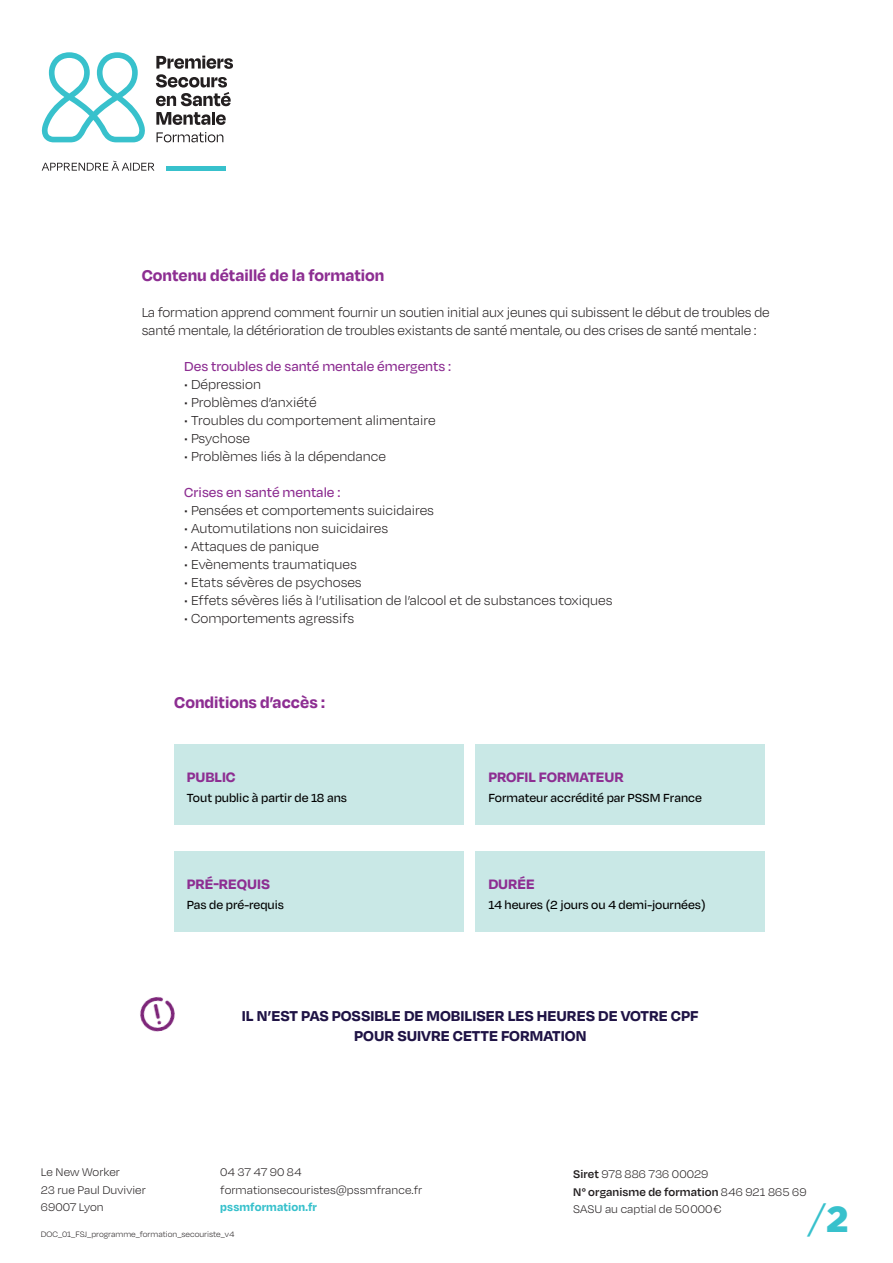
<style>
.page{position:relative;width:893px;height:1263px;background:#fff}
.page>*{position:absolute;margin:0;border:0;box-sizing:border-box;transform-origin:0 0}
.t1{font:36px "Gotham";color:#38c1cc}
.t2{font:700 18px "Degular";color:#8d2e92}
.t3{font:700 16.5px/19.8px "Degular";color:#1f1345;text-align:center}
.t4{font:700 15.75px "Degular";color:#8d2e92}
.t5{font:300 15px/18px "Degular";color:#231f20}
.t6{font:500 15px "Degular";color:#8d2e92}
.t7{font:500 13.5px "Degular";color:#000}
.t8{font:300 12.75px/17.2px "Degular";letter-spacing:.005em;color:#231f20}
.t9{font:700 12.75px "Degular";letter-spacing:.01em;color:#38c1cc}
.t10{font:300 9px "Degular";color:#231f20}
.s1{font-weight:600}
.s2{font-weight:900}
</style>
<div class="page">
<svg style="left:41px;top:52px;width:104px;height:90px"></svg>
<svg style="left:157px;top:132px;width:66px;height:10px"></svg>
<svg style="left:156px;top:56px;width:77px;height:50px"></svg>
<svg style="left:156px;top:112px;width:70px;height:13px"></svg>
<hr style="left:167px;top:167px;width:59px;height:4px;background:#38c1cc">
<svg style="left:42px;top:161px;width:112px;height:10px"></svg>
<img style="left:140px;top:996px;width:35px;height:36px">
<div style="left:476px;top:744px;width:289px;height:81px;background:#c9e8e6"></div>
<div style="left:174px;top:851px;width:289px;height:81px;background:#c9e8e6"></div>
<div style="left:476px;top:851px;width:289px;height:81px;background:#c9e8e6"></div>
<div style="left:174px;top:744px;width:289px;height:81px;background:#c9e8e6"></div>
<p class="t2" style="left:142px;top:264px;width:244px">Contenu détaillé de la formation</p>
<p class="t5" style="left:142px;top:303px;width:629px">La formation apprend comment fournir un soutien initial aux jeunes qui subissent le début de troubles de santé mentale, la détérioration de troubles existants de santé mentale, ou des crises de santé mentale :</p>
<p class="t6" style="left:184px;top:357px;width:268px">Des troubles de santé mentale émergents :</p>
<p class="t5" style="left:184px;top:375px;width:78px">• Dépression</p>
<p class="t5" style="left:184px;top:393px;width:134px">• Problèmes d’anxiété</p>
<p class="t5" style="left:184px;top:411px;width:253px">• Troubles du comportement alimentaire</p>
<p class="t5" style="left:184px;top:429px;width:67px">• Psychose</p>
<p class="t5" style="left:184px;top:447px;width:203px">• Problèmes liés à la dépendance</p>
<p class="t6" style="left:184px;top:483px;width:158px">Crises en santé mentale :</p>
<p class="t5" style="left:184px;top:501px;width:251px">• Pensées et comportements suicidaires</p>
<p class="t5" style="left:184px;top:519px;width:205px">• Automutilations non suicidaires</p>
<p class="t5" style="left:184px;top:537px;width:136px">• Attaques de panique</p>
<p class="t5" style="left:184px;top:555px;width:174px">• Evènements traumatiques</p>
<p class="t5" style="left:184px;top:573px;width:179px">• Etats sévères de psychoses</p>
<p class="t5" style="left:184px;top:591px;width:430px">• Effets sévères liés à l’utilisation de l’alcool et de substances toxiques</p>
<p class="t5" style="left:184px;top:609px;width:171px">• Comportements agressifs</p>
<p class="t2" style="left:174px;top:691px;width:152px">Conditions d’accès :</p>
<p class="t4" style="left:187px;top:767px;width:50px">PUBLIC</p>
<p class="t7" style="left:187px;top:789px;width:162px">Tout public à partir de 18 ans</p>
<p class="t4" style="left:187px;top:874px;width:85px">PRÉ-REQUIS</p>
<p class="t7" style="left:187px;top:896px;width:99px">Pas de pré-requis</p>
<p class="t4" style="left:488px;top:767px;width:137px">PROFIL FORMATEUR</p>
<p class="t7" style="left:488px;top:789px;width:215px">Formateur accrédité par PSSM France</p>
<p class="t4" style="left:488px;top:874px;width:48px">DURÉE</p>
<p class="t7" style="left:488px;top:896px;width:219px">14 heures (2 jours ou 4 demi-journées)</p>
<p class="t3" style="left:242px;top:1005px;width:458px">IL N’EST PAS POSSIBLE DE MOBILISER LES HEURES DE VOTRE CPF<br>POUR SUIVRE CETTE FORMATION</p>
<p class="t8" style="left:41px;top:1163px;width:107px">Le New Worker<br>23 rue Paul Duvivier<br>69007 Lyon</p>
<p class="t8" style="left:220px;top:1163px;width:203px">04 37 47 90 84 formationsecouristes@pssmfrance.fr</p>
<p class="t9" style="left:220px;top:1199px;width:98px">pssmformation.fr</p>
<p class="t10" style="left:41px;top:1229px;width:195px">DOC_01_FSJ_programme_formation_secouriste_v4</p>
<p class="t8" style="left:573px;top:1165px;width:235px"><span class="s1">Siret</span> 978 886 736 00029<br><span class="s1">N° organisme de formation</span> 846 921 865 69<br>SASU au captial de 50 000 €</p>
<h1 class="t1" style="left:808px;top:1196px;width:42px">/<span class="s2">2</span></h1>
</div>
